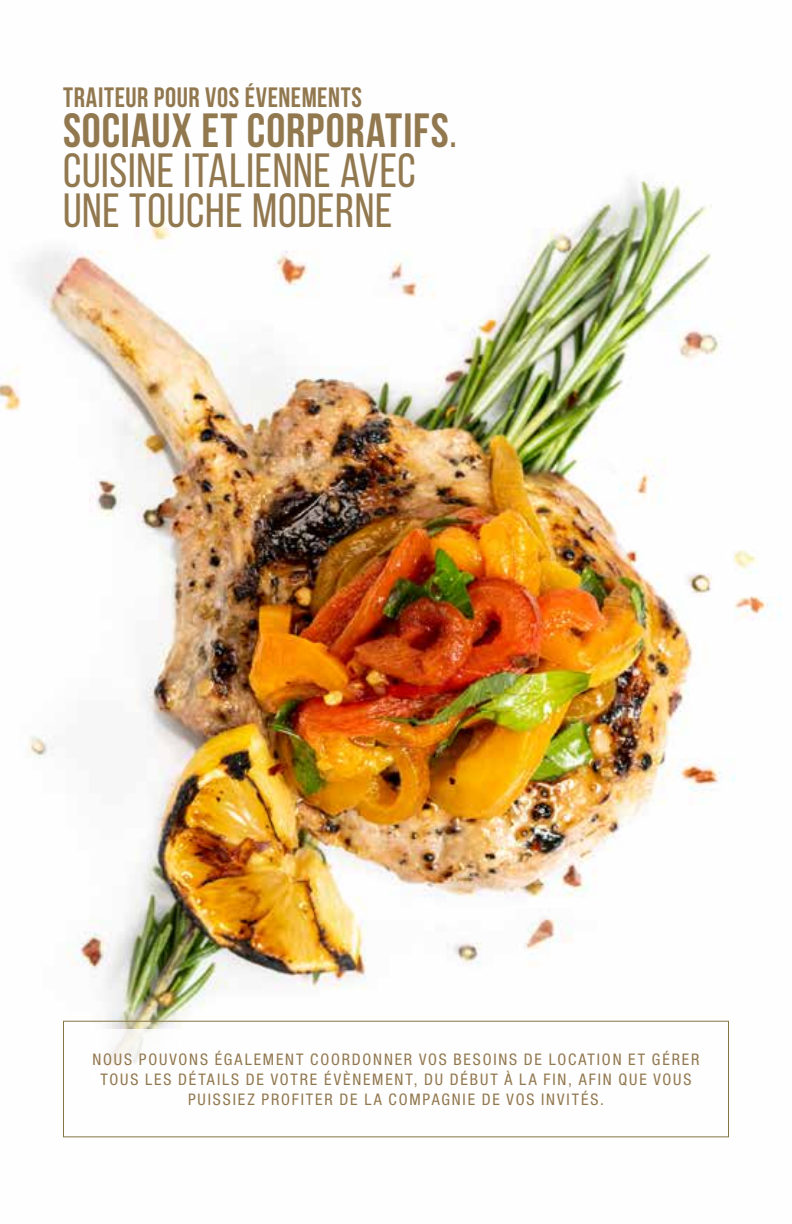
<style>
.page{position:relative;width:792px;height:1224px;background:#fff}
.page>*{position:absolute;margin:0;border:0;box-sizing:border-box;transform-origin:0 0}
.t1{font:48px/40px "Bebas Neue";letter-spacing:.015em;color:#92784f}
.t2{font:700 28px "Bebas Neue";letter-spacing:.025em;color:#92784f}
.t3{font:condensed 16px/20px "Helvetica Neue";letter-spacing:.115em;color:#92784f;text-align:center}
.s1{font-weight:700}
</style>
<div class="page">
<img style="left:0;top:179px;width:781px;height:959px">
<div style="left:69px;top:1029px;width:654px;height:101px;background:#fff"></div>
<div style="left:63px;top:1021px;width:666px;height:116px;border:1px solid #867442"></div>
<h2 class="t2" style="left:63px;top:82px;width:301px">TRAITEUR POUR VOS ÉVENEMENTS</h2>
<h1 class="t1" style="left:63px;top:110px;width:395px"><span class="s1">SOCIAUX ET CORPORATIFS</span>.<br>CUISINE ITALIENNE AVEC<br>UNE TOUCHE MODERNE</h1>
<p class="t3" style="left:93px;top:1050px;width:608px">NOUS POUVONS ÉGALEMENT COORDONNER VOS BESOINS DE LOCATION ET GÉRER<br>TOUS LES DÉTAILS DE VOTRE ÉVÈNEMENT, DU DÉBUT À LA FIN, AFIN QUE VOUS<br>PUISSIEZ PROFITER DE LA COMPAGNIE DE VOS INVITÉS.</p>
</div>
